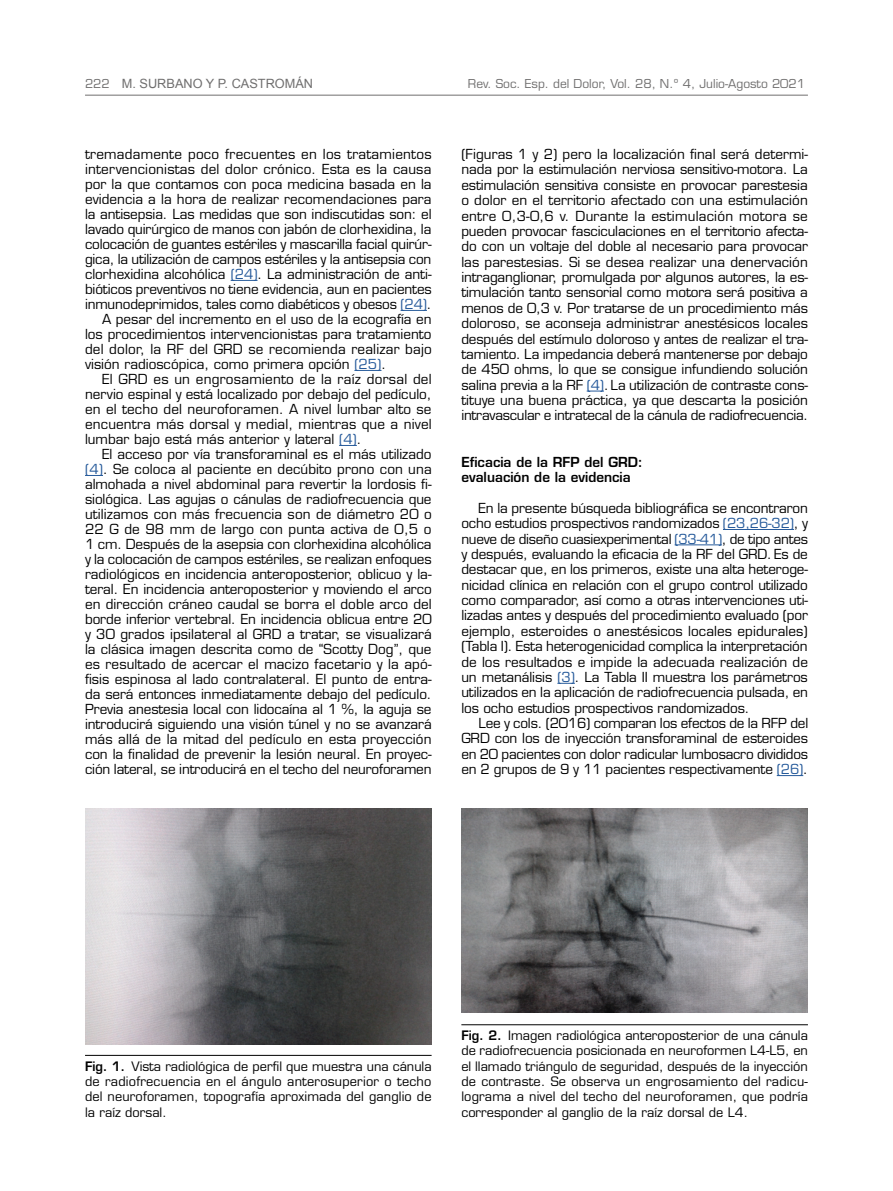
<style>
.page{position:relative;width:893px;height:1191px;background:#fff}
.page>*{position:absolute;margin:0;border:0;box-sizing:border-box;transform-origin:0 0}
.t1{font:13.5px/15px "Eurostile LT Std";letter-spacing:-.01em;color:#000;text-align:justify}
._02_Ladillo_2{font:600 13.5px/15.3px "Eurostile LT Std";color:#000}
.Pie_figura{font:12.75px/15.3px "Eurostile LT Std";letter-spacing:.01em;color:#000;text-align:justify}
.t2{font:12.75px "Arial";color:#706f6f}
.t3{font:12px "Eurostile LT Std";color:#706f6f}
.s1{font-family:"Eurostile LT Std";font-size:12px}
.s2{color:#275b9b}
.s3{font-weight:600}
</style>
<div class="page">
<hr style="left:85px;top:95px;width:723px;height:1px;background:#706f6f">
<svg style="left:231px;top:280px;width:26px;height:1px"></svg>
<svg style="left:401px;top:310px;width:26px;height:1px"></svg>
<svg style="left:354px;top:370px;width:27px;height:1px"></svg>
<svg style="left:339px;top:445px;width:18px;height:1px"></svg>
<svg style="left:85px;top:475px;width:18px;height:1px"></svg>
<hr style="left:85px;top:1055px;width:347px;height:1px;background:#000">
<hr style="left:461px;top:1024px;width:347px;height:1px;background:#000">
<svg style="left:587px;top:391px;width:17px;height:1px"></svg>
<hr style="left:723px;top:529px;width:71px;height:1px;background:#275b9b">
<hr style="left:675px;top:544px;width:47px;height:1px;background:#275b9b">
<svg style="left:557px;top:683px;width:18px;height:1px"></svg>
<svg style="left:777px;top:775px;width:26px;height:1px"></svg>
<img style="left:85px;top:808px;width:347px;height:236px">
<img style="left:461px;top:808px;width:347px;height:205px">
<p class="t2" style="left:85px;top:75px;width:230px"><span class="s1">222</span> M. SURBANO Y P. CASTROMÁN</p>
<p class="t3" style="left:468px;top:76px;width:339px">Rev. Soc. Esp. del Dolor, Vol. 28, N.º 4, Julio-Agosto 2021</p>
<p class="t1" style="left:85px;top:147px;width:348px">tremadamente poco frecuentes en los tratamientos intervencionistas del dolor crónico. Esta es la causa por la que contamos con poca medicina basada en la evidencia a la hora de realizar recomendaciones para la antisepsia. Las medidas que son indiscutidas son: el lavado quirúrgico de manos con jabón de clorhexidina, la colocación de guantes estériles y mascarilla facial quirúr&shy;gica, la utilización de campos estériles y la antisepsia con clorhexidina alcohólica <span class="s2">(24)</span>. La administración de anti&shy;bióticos preventivos no tiene evidencia, aun en pacientes inmunodeprimidos, tales como diabéticos y obesos <span class="s2">(24)</span>.</p>
<p class="t1" style="left:85px;top:312px;width:348px;text-indent:17px">A pesar del incremento en el uso de la ecografía en los procedimientos intervencionistas para tratamiento del dolor, la RF del GRD se recomienda realizar bajo visión radioscópica, como primera opción <span class="s2">(25)</span>.</p>
<p class="t1" style="left:85px;top:372px;width:348px;text-indent:17px">El GRD es un engrosamiento de la raíz dorsal del nervio espinal y está localizado por debajo del pedículo, en el techo del neuroforamen. A nivel lumbar alto se encuentra más dorsal y medial, mientras que a nivel lumbar bajo está más anterior y lateral <span class="s2">(4)</span>.</p>
<p class="t1" style="left:85px;top:447px;width:348px;text-indent:17px">El acceso por vía transforaminal es el más utilizado <span class="s2">(4)</span>. Se coloca al paciente en decúbito prono con una almohada a nivel abdominal para revertir la lordosis fi&shy;siológica. Las agujas o cánulas de radiofrecuencia que utilizamos con más frecuencia son de diámetro 20 o 22 G de 98 mm de largo con punta activa de 0,5 o 1 cm. Después de la asepsia con clorhexidina alcohólica y la colocación de campos estériles, se realizan enfoques radiológicos en incidencia anteroposterior, oblicuo y la&shy;teral. En incidencia anteroposterior y moviendo el arco en dirección cráneo caudal se borra el doble arco del borde inferior vertebral. En incidencia oblicua entre 20 y 30 grados ipsilateral al GRD a tratar, se visualizará la clásica imagen descrita como de “Scotty Dog”, que es resultado de acercar el macizo facetario y la apó&shy;fisis espinosa al lado contralateral. El punto de entra&shy;da será entonces inmediatamente debajo del pedículo.<br>Previa anestesia local con lidocaína al 1 %, la aguja se introducirá siguiendo una visión túnel y no se avanzará más allá de la mitad del pedículo en esta proyección con la finalidad de prevenir la lesión neural. En proyec&shy;ción lateral, se introducirá en el techo del neuroforamen</p>
<p class="t1" style="left:461px;top:146px;width:348px">(Figuras 1 y 2) pero la localización final será determi&shy;nada por la estimulación nerviosa sensitivo-motora. La estimulación sensitiva consiste en provocar parestesia o dolor en el territorio afectado con una estimulación entre 0,3-0,6 v. Durante la estimulación motora se pueden provocar fasciculaciones en el territorio afecta&shy;do con un voltaje del doble al necesario para provocar las parestesias. Si se desea realizar una denervación intraganglionar, promulgada por algunos autores, la es&shy;timulación tanto sensorial como motora será positiva a menos de 0,3 v. Por tratarse de un procedimiento más doloroso, se aconseja administrar anestésicos locales después del estímulo doloroso y antes de realizar el tra&shy;tamiento. La impedancia deberá mantenerse por debajo de 450 ohms, lo que se consigue infundiendo solución salina previa a la RF <span class="s2">(4)</span>. La utilización de contraste cons&shy;tituye una buena práctica, ya que descarta la posición intravascular e intratecal de la cánula de radiofrecuencia.</p>
<p class="_02_Ladillo_2" style="left:461px;top:454px;width:183px">Eficacia de la RFP del GRD: evaluación de la evidencia</p>
<p class="t1" style="left:461px;top:500px;width:348px;text-indent:17px">En la presente búsqueda bibliográfica se encontraron ocho estudios prospectivos randomizados <span class="s2">(23,26-32)</span>, y nueve de diseño cuasiexperimental <span class="s2">(33-41)</span>, de tipo antes y después, evaluando la eficacia de la RF del GRD. Es de destacar que, en los primeros, existe una alta heteroge&shy;nicidad clínica en relación con el grupo control utilizado como comparador, así como a otras intervenciones uti&shy;lizadas antes y después del procedimiento evaluado (por ejemplo, esteroides o anestésicos locales epidurales) (Tabla I). Esta heterogenicidad complica la interpretación de los resultados e impide la adecuada realización de un metanálisis <span class="s2">(3)</span>. La Tabla II muestra los parámetros utilizados en la aplicación de radiofrecuencia pulsada, en los ocho estudios prospectivos randomizados.</p>
<p class="t1" style="left:461px;top:715px;width:348px;text-indent:17px">Lee y cols. (2016) comparan los efectos de la RFP del GRD con los de inyección transforaminal de esteroides en 20 pacientes con dolor radicular lumbosacro divididos en 2 grupos de 9 y 11 pacientes respectivamente <span class="s2">(26)</span>.</p>
<p class="Pie_figura" style="left:85px;top:1058px;width:348px"><span class="s3">Fig. 1.</span> Vista radiológica de perfil que muestra una cánula de radiofrecuencia en el ángulo anterosuperior o techo del neuroforamen, topografía aproximada del ganglio de la raíz dorsal.</p>
<p class="Pie_figura" style="left:461px;top:1027px;width:348px"><span class="s3">Fig. 2.</span> Imagen radiológica anteroposterior de una cánula de radiofrecuencia posicionada en neuroformen L4-L5, en el llamado triángulo de seguridad, después de la inyección de contraste. Se observa un engrosamiento del radicu&shy;lograma a nivel del techo del neuroforamen, que podría corresponder al ganglio de la raíz dorsal de L4.</p>
</div>
